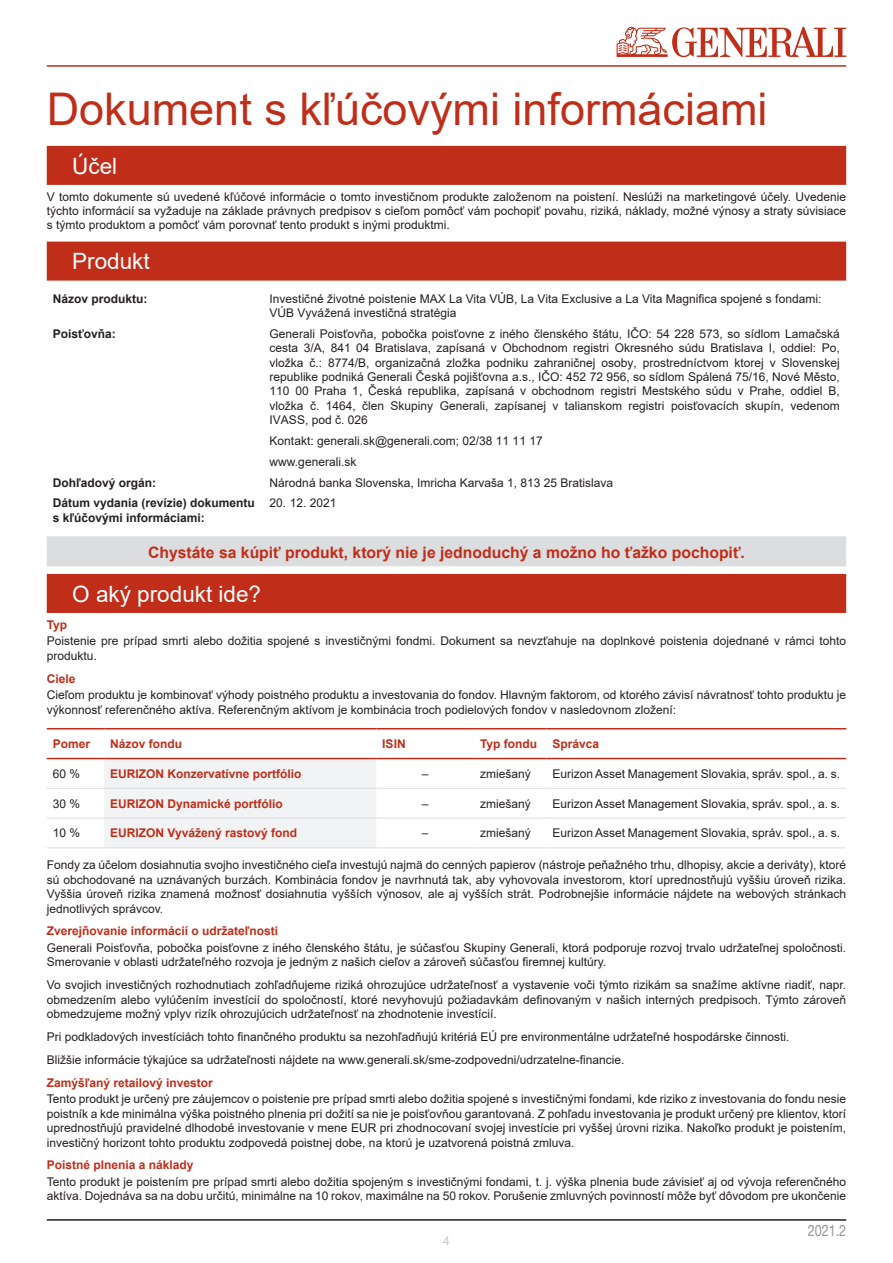
<style>
.page{position:relative;width:893px;height:1263px;background:#fff}
.page>*{position:absolute;margin:0;border:0;box-sizing:border-box;transform-origin:0 0}
.t1{font:45px "Arial";color:#c02d19}
.t2{font:22.5px "Arial";color:#fff}
.t3{font:700 15.75px "Arial";color:#c02d19}
.t4{font:15.75px "Helvetica Neue LT Pro";color:#939598;scale:.8 1}
.t5{font:12px/14.4px "Arial";color:#231f20}
.t6{font:700 12px "Arial";color:#c02d19}
.t7{font:700 12px/20.7px "Arial";color:#231f20}
.t8{font:12px "Arial";color:#c7c8ca}
.s1{font-style:inherit}
</style>
<div class="page">
<hr style="left:47px;top:1219px;width:799px;height:2px;background:#231f20">
<div style="left:47px;top:146px;width:799px;height:39px;background:#c02d19"></div>
<div style="left:47px;top:242px;width:799px;height:39px;background:#c02d19"></div>
<div style="left:47px;top:536px;width:799px;height:30px;background:#dcdddf"></div>
<div style="left:47px;top:574px;width:799px;height:39px;background:#c02d19"></div>
<div style="left:104px;top:759px;width:272px;height:88px;background:#f2f3f4"></div>
<hr style="left:47px;top:728px;width:57px;height:1px;background:#c02d19">
<hr style="left:104px;top:728px;width:272px;height:1px;background:#c02d19">
<hr style="left:376px;top:728px;width:98px;height:1px;background:#c02d19">
<hr style="left:474px;top:728px;width:72px;height:1px;background:#c02d19">
<hr style="left:546px;top:728px;width:300px;height:1px;background:#c02d19">
<hr style="left:47px;top:758px;width:57px;height:1px;background:#c02d19">
<hr style="left:104px;top:758px;width:272px;height:1px;background:#c02d19">
<hr style="left:376px;top:758px;width:98px;height:1px;background:#c02d19">
<hr style="left:474px;top:758px;width:72px;height:1px;background:#c02d19">
<hr style="left:546px;top:758px;width:300px;height:1px;background:#c02d19">
<hr style="left:47px;top:788px;width:57px;height:1px;background:#dcdddf">
<hr style="left:104px;top:788px;width:272px;height:1px;background:#dcdddf">
<hr style="left:376px;top:788px;width:98px;height:1px;background:#dcdddf">
<hr style="left:474px;top:788px;width:72px;height:1px;background:#dcdddf">
<hr style="left:546px;top:788px;width:300px;height:1px;background:#dcdddf">
<hr style="left:47px;top:818px;width:57px;height:1px;background:#dcdddf">
<hr style="left:104px;top:818px;width:272px;height:1px;background:#dcdddf">
<hr style="left:376px;top:818px;width:98px;height:1px;background:#dcdddf">
<hr style="left:474px;top:818px;width:72px;height:1px;background:#dcdddf">
<hr style="left:546px;top:818px;width:300px;height:1px;background:#dcdddf">
<hr style="left:47px;top:847px;width:57px;height:1px;background:#dcdddf">
<hr style="left:104px;top:847px;width:272px;height:1px;background:#dcdddf">
<hr style="left:376px;top:847px;width:98px;height:1px;background:#dcdddf">
<hr style="left:474px;top:847px;width:72px;height:1px;background:#dcdddf">
<hr style="left:546px;top:847px;width:300px;height:1px;background:#dcdddf">
<hr style="left:47px;top:65px;width:799px;height:2px;background:#c02d19">
<svg style="left:617px;top:27px;width:229px;height:30px"></svg>
<h1 class="t1" style="left:47px;top:78px;width:722px">Dokument s kľúčovými informáciami</h1>
<h2 class="t2" style="left:72px;top:150px;width:47px">Účel</h2>
<p class="t5" style="left:47px;top:189px;width:801px;text-align:justify">V tomto dokumente sú uvedené kľúčové informácie o tomto investičnom produkte založenom na poistení. Neslúži na marketingové účely. Uvedenie týchto informácií sa vyžaduje na základe právnych predpisov s cieľom pomôcť vám pochopiť povahu, riziká, náklady, možné výnosy a straty súvisiace s týmto produktom a pomôcť vám porovnať tento produkt s inými produktmi.</p>
<h2 class="t2" style="left:72px;top:246px;width:79px">Produkt</h2>
<p class="t7" style="left:53px;top:288px;width:96px">Názov produktu:</p>
<p class="t7" style="left:53px;top:323px;width:65px">Poisťovňa:</p>
<p class="t5" style="left:270px;top:291px;width:553px">Investičné životné poistenie MAX La Vita VÚB, La Vita Exclusive a La Vita Magnifica spojené s fondami:<br>VÚB Vyvážená investičná stratégia</p>
<p class="t5" style="left:270px;top:326px;width:572px;text-align:justify">Generali Poisťovňa, pobočka poisťovne z iného členského štátu, IČO: 54 228 573, so sídlom Lamačská cesta 3/A, 841 04 Bratislava, zapísaná v Obchodnom registri Okresného súdu Bratislava I, oddiel: Po, vložka č.: 8774/B, organizačná zložka podniku zahraničnej osoby, prostredníctvom ktorej v Slovenskej republike podniká Generali Česká pojišťovna a.s., IČO: 452 72 956, so sídlom Spálená 75/16, Nové Město, 110 00 Praha 1, Česká republika, zapísaná v obchodnom registri Mestského súdu v Prahe, oddiel B, vložka č. 1464, člen Skupiny Generali, zapísanej v talianskom registri poisťovacích skupín, vedenom IVASS, pod č. 026</p>
<p class="t5" style="left:270px;top:430px;width:345px;line-height:20.7px">Kontakt: generali.sk@generali.com; 02/38 11 11 17 www.generali.sk<br>Národná banka Slovenska, Imricha Karvaša 1, 813 25 Bratislava</p>
<p class="t5" style="left:270px;top:496px;width:68px"><span class="s1">20</span>. 12. 2021</p>
<h3 class="t3" style="left:148px;top:541px;width:598px">Chystáte sa kúpiť produkt, ktorý nie je jednoduchý a možno ho ťažko pochopiť.</h3>
<h2 class="t2" style="left:72px;top:578px;width:190px">O aký produkt ide?</h2>
<p class="t7" style="left:53px;top:472px;width:204px">Dohľadový orgán:<br>Dátum vydania (revízie) dokumentu</p>
<p class="t7" style="left:53px;top:507px;width:154px">s kľúčovými informáciami:</p>
<p class="t6" style="left:47px;top:616px;width:22px">Typ</p>
<p class="t5" style="left:47px;top:634px;width:801px">Poistenie pre prípad smrti alebo dožitia spojené s investičnými fondmi. Dokument sa nevzťahuje na doplnkové poistenia dojednané v rámci tohto produktu.</p>
<p class="t6" style="left:47px;top:670px;width:30px">Ciele</p>
<p class="t5" style="left:47px;top:688px;width:801px">Cieľom produktu je kombinovať výhody poistného produktu a investovania do fondov. Hlavným faktorom, od ktorého závisí návratnosť tohto produktu je výkonnosť referenčného aktíva. Referenčným aktívom je kombinácia troch podielových fondov v nasledovnom zložení:</p>
<p class="t6" style="left:53px;top:735px;width:39px">Pomer</p>
<p class="t6" style="left:110px;top:735px;width:73px">Názov fondu</p>
<p class="t6" style="left:382px;top:735px;width:25px">ISIN</p>
<p class="t6" style="left:480px;top:735px;width:59px">Typ fondu</p>
<p class="t6" style="left:552px;top:735px;width:48px">Správca</p>
<p class="t5" style="left:53px;top:766px;width:29px">60 %</p>
<p class="t6" style="left:110px;top:765px;width:193px">EURIZON Konzervatívne portfólio</p>
<p class="t5" style="left:422px;top:766px;width:8px">–</p>
<p class="t5" style="left:480px;top:766px;width:52px">zmiešaný</p>
<p class="t5" style="left:552px;top:766px;width:289px">Eurizon Asset Management Slovakia, správ. spol., a. s.</p>
<p class="t5" style="left:53px;top:796px;width:29px">30 %</p>
<p class="t6" style="left:110px;top:795px;width:174px">EURIZON Dynamické portfólio</p>
<p class="t5" style="left:422px;top:796px;width:8px">–</p>
<p class="t5" style="left:480px;top:796px;width:52px">zmiešaný</p>
<p class="t5" style="left:552px;top:796px;width:289px">Eurizon Asset Management Slovakia, správ. spol., a. s.</p>
<p class="t5" style="left:53px;top:826px;width:29px">10 %</p>
<p class="t6" style="left:110px;top:825px;width:188px">EURIZON Vyvážený rastový fond</p>
<p class="t5" style="left:422px;top:826px;width:8px">–</p>
<p class="t5" style="left:480px;top:826px;width:52px">zmiešaný</p>
<p class="t5" style="left:552px;top:826px;width:289px">Eurizon Asset Management Slovakia, správ. spol., a. s.</p>
<p class="t5" style="left:47px;top:858px;width:801px;text-align:justify">Fondy za účelom dosiahnutia svojho investičného cieľa investujú najmä do cenných papierov (nástroje peňažného trhu, dlhopisy, akcie a deriváty), ktoré sú obchodované na uznávaných burzách. Kombinácia fondov je navrhnutá tak, aby vyhovovala investorom, ktorí uprednostňujú vyššiu úroveň rizika.<br>Vyššia úroveň rizika znamená možnosť dosiahnutia vyšších výnosov, ale aj vyšších strát. Podrobnejšie informácie nájdete na webových stránkach jednotlivých správcov.</p>
<p class="t6" style="left:47px;top:923px;width:233px">Zverejňovanie informácií o udržateľnosti</p>
<p class="t5" style="left:47px;top:940px;width:801px">Generali Poisťovňa, pobočka poisťovne z iného členského štátu, je súčasťou Skupiny Generali, ktorá podporuje rozvoj trvalo udržateľnej spoločnosti.<br>Smerovanie v oblasti udržateľného rozvoja je jedným z našich cieľov a zároveň súčasťou firemnej kultúry.</p>
<p class="t5" style="left:47px;top:978px;width:801px;text-align:justify">Vo svojich investičných rozhodnutiach zohľadňujeme riziká ohrozujúce udržateľnosť a vystavenie voči týmto rizikám sa snažíme aktívne riadiť, napr. obmedzením alebo vylúčením investícií do spoločností, ktoré nevyhovujú požiadavkám definovaným v našich interných predpisoch. Týmto zároveň obmedzujeme možný vplyv rizík ohrozujúcich udržateľnosť na zhodnotenie investícií.</p>
<p class="t5" style="left:47px;top:1025px;width:744px;line-height:23px">Pri podkladových investíciách tohto finančného produktu sa nezohľadňujú kritériá EÚ pre environmentálne udržateľné hospodárske činnosti.<br>Bližšie informácie týkajúce sa udržateľnosti nájdete na www.generali.sk/sme-zodpovedni/udrzatelne-financie.</p>
<p class="t6" style="left:47px;top:1074px;width:168px">Zamýšľaný retailový investor</p>
<p class="t5" style="left:47px;top:1092px;width:801px;text-align:justify">Tento produkt je určený pre záujemcov o poistenie pre prípad smrti alebo dožitia spojené s investičnými fondami, kde riziko z investovania do fondu nesie poistník a kde minimálna výška poistného plnenia pri dožití sa nie je poisťovňou garantovaná. Z pohľadu investovania je produkt určený pre klientov, ktorí uprednostňujú pravidelné dlhodobé investovanie v mene EUR pri zhodnocovaní svojej investície pri vyššej úrovni rizika. Nakoľko produkt je poistením, investičný horizont tohto produktu zodpovedá poistnej dobe, na ktorú je uzatvorená poistná zmluva.</p>
<p class="t6" style="left:47px;top:1157px;width:148px">Poistné plnenia a náklady</p>
<p class="t5" style="left:47px;top:1174px;width:801px">Tento produkt je poistením pre prípad smrti alebo dožitia spojeným s investičnými fondami, t. j. výška plnenia bude závisieť aj od vývoja referenčného aktíva. Dojednáva sa na dobu určitú, minimálne na 10 rokov, maximálne na 50 rokov. Porušenie zmluvných povinností môže byť dôvodom pre ukončenie</p>
<p class="t8" style="left:443px;top:1232px;width:8px">4</p>
<h3 class="t4" style="left:808px;top:1221px;width:50px">2021.2</h3>
</div>
